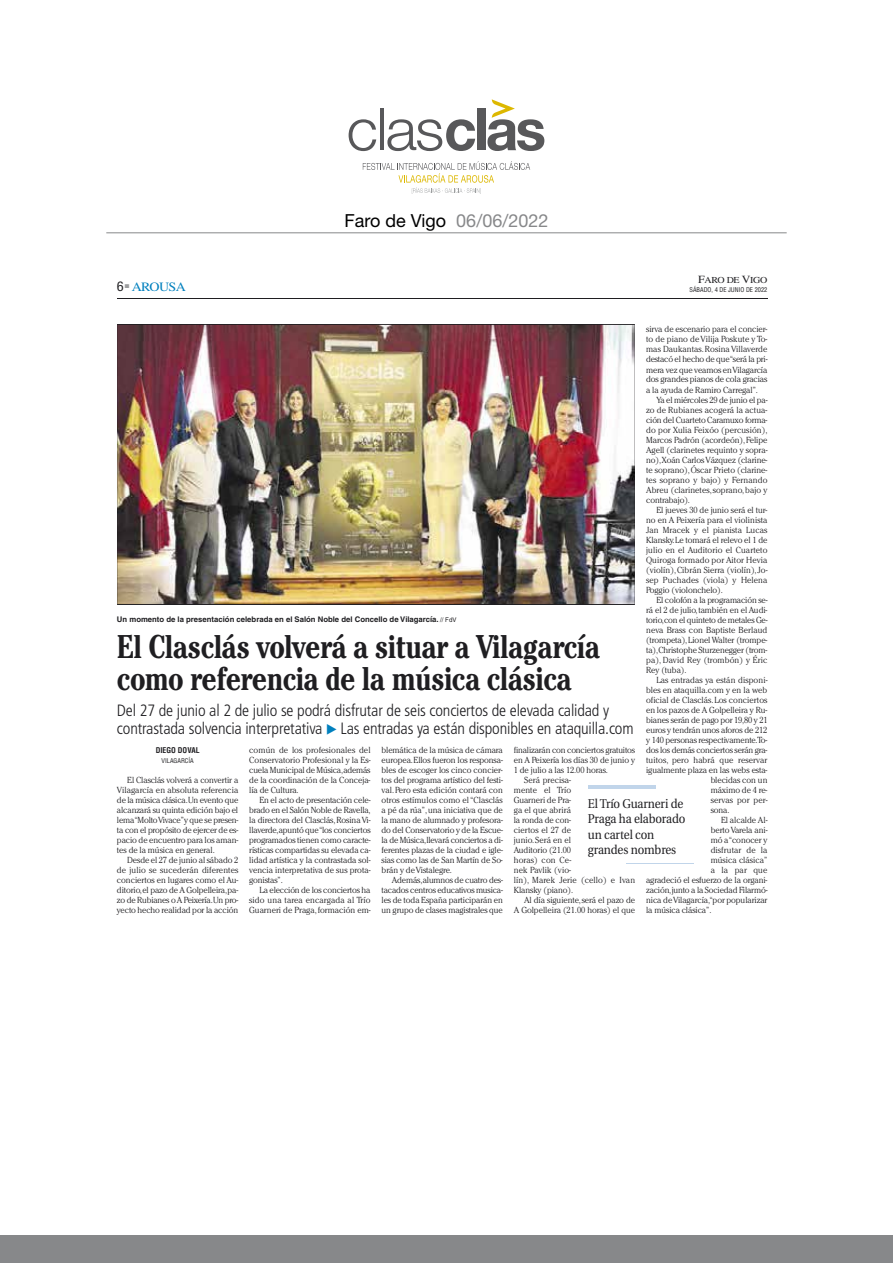
<style>
.page{position:relative;width:893px;height:1263px;background:#fff}
.page>*{position:absolute;margin:0;border:0;box-sizing:border-box;transform-origin:0 0}
.t1{font:700 condensed 32.85px/32.8px "Cheltenham";letter-spacing:-.025em;color:#1f1e21;scale:.95 1}
.t2{font:18px "Helvetica Neue";color:#000}
.t3{font:300 condensed 16.35px/18.1px "Frutiger";letter-spacing:-.01em;color:#1f1e21}
.t4{font:12.75px/15.5px "Utopia";letter-spacing:-.01em;color:#1f1e21;scale:.9 1}
.t5{font:12.75px "PIME Times";letter-spacing:-.04em;color:#0080be;scale:1.1 1}
.t6{font:condensed 12.75px "Helvetica";color:#1f1e21;scale:1.1 1}
.t7{font:9.15px "PIME Times";letter-spacing:-.025em;color:#1f1e21;scale:1.1 1}
.t8{font:300 8.7px/10.1px "Cheltenham";letter-spacing:-.01em;color:#1f1e21;text-align:justify}
.t9{font:300 8.7px "Cheltenham";letter-spacing:.01em;color:#1f1e21}
.t10{font:700 7.8px "Helvetica";color:#1f1e21}
.t11{font:700 condensed 7.8px "Helvetica";color:#1f1e21}
.t12{font:condensed 6.3px "Helvetica";color:#1f1e21}
.t13{font:5.4px "Zapf Dingbats";color:#9c9d9e;scale:1.1 1}
.s1{color:#87888a}
.s2{font-size:10.95px}
.s3{font-weight:400;font-size:6.3px}
</style>
<div class="page">
<div style="left:0;top:1235px;width:893px;height:28px;background:#87888a"></div>
<hr style="left:106px;top:232px;width:681px;height:1px;background:#87888a">
<svg style="left:349px;top:119px;width:27px;height:32px"></svg>
<hr style="left:380px;top:109px;width:4px;height:41px;background:#58585a">
<svg style="left:387px;top:119px;width:88px;height:32px"></svg>
<div style="left:477px;top:109px;width:8px;height:41px;background:#58585a"></div>
<svg style="left:487px;top:99px;width:57px;height:52px"></svg>
<svg style="left:363px;top:161px;width:167px;height:33px"></svg>
<hr style="left:117px;top:298px;width:650px;height:1px;background:#1f1e21">
<img style="left:117px;top:324px;width:518px;height:281px">
<hr style="left:588px;top:785px;width:67px;height:3px;background:#c1d5ea">
<hr style="left:627px;top:863px;width:67px;height:1px;background:#c1d5ea">
<h2 class="t2" style="left:345px;top:210px;width:205px">Faro de Vigo <span class="s1">06/06/2022</span></h2>
<p class="t7" style="left:698px;top:275px;width:65px"><span class="s2">F</span>ARO DE <span class="s2">V</span>IGO</p>
<h3 class="t6" style="left:117px;top:278px;width:8px">6</h3>
<p class="t12" style="left:689px;top:285px;width:79px">SÁBADO, 4 DE JUNIO DE 2022</p>
<p class="t13" style="left:125px;top:283px;width:6px">■</p>
<h3 class="t5" style="left:132px;top:279px;width:51px">AROUSA</h3>
<p class="t8" style="left:646px;top:324px;width:123px">sirva de escenario para el concier&shy;to de piano de Vilija Poskute y To&shy;mas Daukantas. Rosina Villaverde destacó el hecho de que “será la pri&shy;mera vez que veamos en Vilagarcía dos grandes pianos de cola gracias a la ayuda de Ramiro Carregal”.</p>
<p class="t8" style="left:646px;top:394px;width:123px;text-indent:10px">Ya el miércoles 29 de junio el pa&shy;zo de Rubianes acogerá la actua&shy;ción del Cuarteto Caramuxo forma&shy;do por Xulia Feixóo (percusión), Marcos Padrón (acordeón), Felipe Agell (clarinetes requinto y sopra&shy;no), Xoán Carlos Vázquez (clarine&shy;te soprano), Óscar Prieto (clarine&shy;tes soprano y bajo) y Fernando Abreu (clarinetes, soprano, bajo y contrabajo).</p>
<p class="t8" style="left:646px;top:504px;width:123px;text-indent:10px">El jueves 30 de junio será el tur&shy;no en A Peixería para el violinista Jan Mracek y el pianista Lucas Klansky. Le tomará el relevo el 1 de julio en el Auditorio el Cuarteto Quiroga formado por Aitor Hevia (violín), Cibrán Sierra (violín), Jo&shy;sep Puchades (viola) y Helena Poggio (violonchelo).</p>
<p class="t8" style="left:646px;top:595px;width:123px;text-indent:10px">El colofón a la programación se&shy;rá el 2 de julio, también en el Audi&shy;torio,con el quinteto de metales Ge&shy;neva Brass con Baptiste Berlaud (trompeta), Lionel Walter (trompe&shy;ta),Christophe Sturzenegger (trom&shy;pa), David Rey (trombón) y Éric Rey (tuba).</p>
<p class="t9" style="left:656px;top:675px;width:113px">Las entradas ya están disponi-</p>
<p class="t8" style="left:646px;top:685px;width:123px">bles en ataquilla.com y en la web</p>
<p class="t8" style="left:646px;top:695px;width:123px">oficial de Clasclás. Los conciertos</p>
<p class="t8" style="left:646px;top:705px;width:123px">en los pazos de A Golpelleira y Ru-</p>
<p class="t8" style="left:646px;top:715px;width:123px">bianes serán de pago por 19,80 y 21</p>
<p class="t8" style="left:646px;top:725px;width:123px">euros y tendrán unos aforos de 212</p>
<p class="t8" style="left:646px;top:735px;width:123px">y 140 personas respectivamente.To-</p>
<p class="t8" style="left:646px;top:745px;width:123px">dos los demás conciertos serán gra-</p>
<p class="t9" style="left:646px;top:755px;width:123px">tuitos, pero habrá que reservar</p>
<p class="t8" style="left:646px;top:765px;width:123px">igualmente plaza en las webs esta-</p>
<p class="t8" style="left:711px;top:775px;width:58px">blecidas con un</p>
<p class="t8" style="left:711px;top:785px;width:58px">máximo de 4 re-</p>
<p class="t9" style="left:711px;top:795px;width:58px">servas por per-</p>
<p class="t8" style="left:711px;top:805px;width:20px">sona.</p>
<p class="t8" style="left:721px;top:815px;width:48px">El alcalde Al-</p>
<p class="t8" style="left:711px;top:825px;width:58px">berto Varela ani-</p>
<p class="t8" style="left:711px;top:835px;width:58px">mó a “conocer y</p>
<p class="t9" style="left:711px;top:845px;width:58px">disfrutar de la</p>
<p class="t8" style="left:711px;top:855px;width:58px">música clásica”</p>
<p class="t8" style="left:711px;top:865px;width:58px">a la par que</p>
<p class="t8" style="left:646px;top:875px;width:123px">agradeció el esfuerzo de la organi-</p>
<p class="t8" style="left:646px;top:885px;width:123px">zación,junto a la Sociedad Filarmó-</p>
<p class="t8" style="left:646px;top:895px;width:123px">nica de Vilagarcía,“por popularizar</p>
<p class="t8" style="left:646px;top:905px;width:67px">la música clásica”.</p>
<p class="t10" style="left:117px;top:615px;width:341px">Un momento de la presentación celebrada en el Salón Noble del Concello de Vilagarcía. <span class="s3">// FdV</span></p>
<h1 class="t1" style="left:117px;top:629px;width:510px">El Clasclás volverá a situar a Vilagarcía como referencia de la música clásica</h1>
<h3 class="t3" style="left:117px;top:701px;width:518px">Del 27 de junio al 2 de julio se podrá disfrutar de seis conciertos de elevada calidad y contrastada solvencia interpretativa Las entradas ya están disponibles en ataquilla.com</h3>
<p class="t8" style="left:249px;top:744px;width:123px">común de los profesionales del Conservatorio Profesional y la Es&shy;cuela Municipal de Música,además de la coordinación de la Conceja&shy;lía de Cultura.</p>
<p class="t8" style="left:249px;top:794px;width:123px;text-indent:10px">En el acto de presentación cele&shy;brado en el Salón Noble de Ravella, la directora del Clasclás, Rosina Vi&shy;llaverde,apuntó que “los conciertos programados tienen como caracte&shy;rísticas compartidas su elevada ca&shy;lidad artística y la contrastada sol&shy;vencia interpretativa de sus prota&shy;gonistas”.</p>
<p class="t8" style="left:249px;top:884px;width:123px;text-indent:10px">La elección de los conciertos ha sido una tarea encargada al Trío Guarneri de Praga, formación em-</p>
<p class="t8" style="left:514px;top:744px;width:123px">finalizarán con conciertos gratuitos</p>
<p class="t8" style="left:514px;top:754px;width:123px">en A Peixería los días 30 de junio y</p>
<p class="t8" style="left:514px;top:764px;width:96px">1 de julio a las 12.00 horas.</p>
<p class="t9" style="left:524px;top:775px;width:48px">Será precisa-</p>
<p class="t9" style="left:514px;top:785px;width:59px">mente el Trío</p>
<p class="t8" style="left:514px;top:794px;width:59px">Guarneri de Pra-</p>
<p class="t8" style="left:514px;top:805px;width:59px">ga el que abrirá</p>
<p class="t8" style="left:514px;top:815px;width:59px">la ronda de con-</p>
<p class="t9" style="left:514px;top:825px;width:59px">ciertos el 27 de</p>
<p class="t8" style="left:514px;top:835px;width:59px">junio. Será en el</p>
<p class="t8" style="left:514px;top:845px;width:59px">Auditorio (21.00</p>
<p class="t9" style="left:514px;top:855px;width:59px">horas) con Ce-</p>
<p class="t9" style="left:514px;top:865px;width:59px">nek Pavlik (vio-</p>
<p class="t9" style="left:514px;top:875px;width:123px">lín), Marek Jerie (cello) e Ivan</p>
<p class="t8" style="left:514px;top:885px;width:61px">Klansky (piano).</p>
<p class="t8" style="left:524px;top:895px;width:113px">Al día siguiente, será el pazo de</p>
<p class="t8" style="left:514px;top:905px;width:123px">A Golpelleira (21.00 horas) el que</p>
<p class="t8" style="left:382px;top:744px;width:123px">blemática de la música de cámara europea. Ellos fueron los responsa&shy;bles de escoger los cinco concier&shy;tos del programa artístico del festi&shy;val. Pero esta edición contará con otros estímulos como el “Clasclás a pé da rúa”, una iniciativa que de la mano de alumnado y profesora&shy;do del Conservatorio y de la Escue&shy;la de Música,llevará conciertos a di&shy;ferentes plazas de la ciudad e igle&shy;sias como las de San Martín de So&shy;brán y de Vistalegre.</p>
<p class="t8" style="left:382px;top:874px;width:123px;text-indent:10px">Además,alumnos de cuatro des&shy;tacados centros educativos musica&shy;les de toda España participarán en un grupo de clases magistrales que</p>
<p class="t11" style="left:156px;top:745px;width:45px">DIEGO DOVAL</p>
<p class="t12" style="left:162px;top:756px;width:34px">VILAGARCÍA</p>
<p class="t8" style="left:117px;top:774px;width:123px;text-indent:10px">El Clasclás volverá a convertir a Vilagarcía en absoluta referencia de la música clásica.Un evento que alcanzará su quinta edición bajo el lema “Molto Vivace”y que se presen&shy;ta con el propósito de ejercer de es&shy;pacio de encuentro para los aman&shy;tes de la música en general.</p>
<p class="t8" style="left:117px;top:854px;width:123px;text-indent:10px">Desde el 27 de junio al sábado 2 de julio se sucederán diferentes conciertos en lugares como el Au&shy;ditorio,el pazo de A Golpelleira,pa&shy;zo de Rubianes o A Peixería.Un pro&shy;yecto hecho realidad por la acción</p>
<h3 class="t4" style="left:588px;top:796px;width:110px">El Trío Guarneri de<br>Praga ha elaborado un cartel con grandes nombres</h3>
</div>
